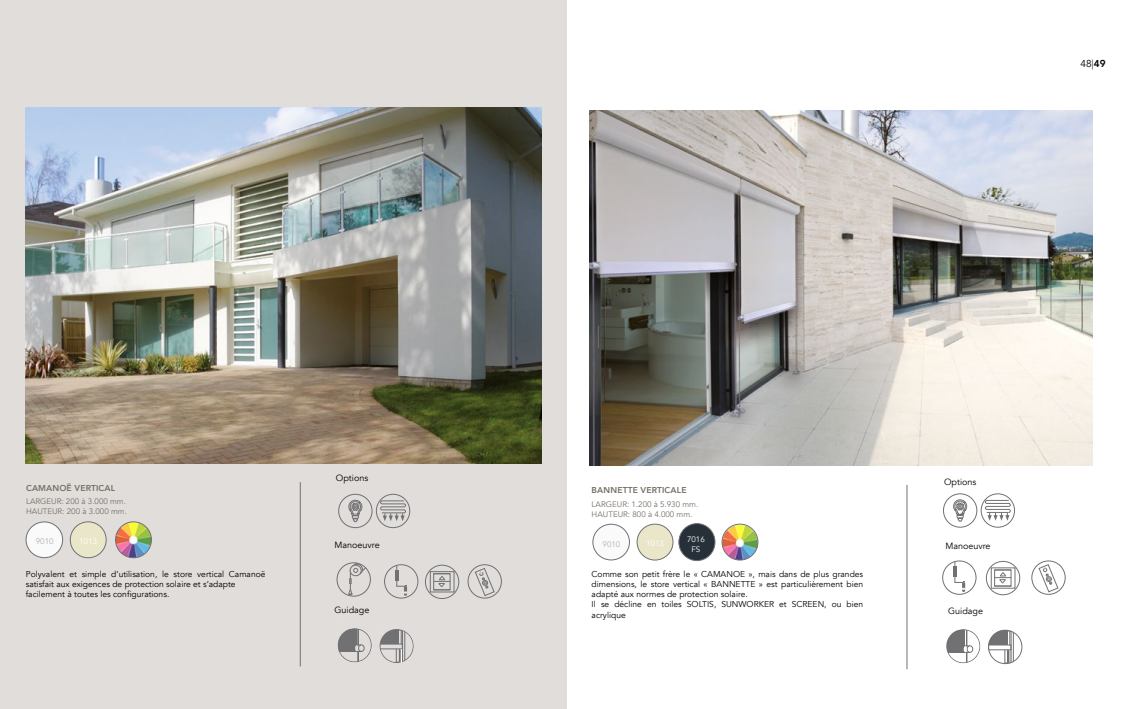
<style>
.page{position:relative;width:1134px;height:709px;background:#fff}
.page>*{position:absolute;margin:0;border:0;box-sizing:border-box;transform-origin:0 0}
.t1{font:10px "Avenir";color:#000}
.t2{font:9px "Avenir";color:#000}
.t3{font:8.5px/10.2px "Avenir";color:#000}
.t4{font:800 8.5px "Avenir";letter-spacing:.015em;color:#776f66}
.t5{font:8px/9.6px "Avenir";color:#776f66}
.t6{font:8px/9.6px "Avenir";color:#fff;text-align:center}
.t7{font:8px "Avenir";color:#b5afaa}
.s1{font-weight:300}
.s2{font-weight:800}
</style>
<div class="page">
<div style="left:0;top:0;width:567px;height:709px;background:#e0dddb"></div>
<img style="left:26px;top:108px;width:515px;height:356px">
<div style="left:338px;top:494px;width:34px;height:34px;border:1px solid #717073;border-radius:50%"></div>
<svg style="left:348px;top:499px;width:15px;height:23px"></svg>
<svg style="left:380px;top:500px;width:26px;height:21px"></svg>
<div style="left:376px;top:494px;width:34px;height:34px;border:1px solid #717073;border-radius:50%"></div>
<div style="left:988px;top:630px;width:20px;height:17px;background:#717073"></div>
<div style="left:1004px;top:630px;width:9px;height:33px;border:1px solid #717073"></div>
<svg style="left:990px;top:644px;width:18px;height:6px"></svg>
<svg style="left:1008px;top:632px;width:3px;height:30px"></svg>
<hr style="left:1011px;top:631px;width:1px;height:32px;background:#717073">
<div style="left:984px;top:626px;width:42px;height:42px;border:4px solid #fff;border-radius:50%"></div>
<svg style="left:988px;top:630px;width:4px;height:5px"></svg>
<div style="left:988px;top:630px;width:34px;height:34px;border:1px solid #717073;border-radius:50%"></div>
<div style="left:946px;top:629px;width:34px;height:34px;border:1px solid #717073;border-radius:50%"></div>
<div style="left:940px;top:623px;width:46px;height:46px;border:6px solid #fff;border-radius:50%"></div>
<svg style="left:945px;top:628px;width:28px;height:34px"></svg>
<div style="left:425px;top:565px;width:34px;height:34px;border:1px solid #717073;border-radius:50%"></div>
<div style="left:430px;top:571px;width:24px;height:21px;border:1px solid #717073"></div>
<div style="left:433px;top:573px;width:17px;height:17px;border:1px solid #717073"></div>
<svg style="left:434px;top:573px;width:16px;height:17px"></svg>
<div style="left:384px;top:564px;width:34px;height:34px;border:1px solid #717073;border-radius:50%"></div>
<svg style="left:395px;top:565px;width:12px;height:31px"></svg>
<div style="left:468px;top:564px;width:34px;height:34px;border:1px solid #717073;border-radius:50%"></div>
<svg style="left:475px;top:568px;width:19px;height:28px"></svg>
<div style="left:337px;top:562px;width:34px;height:34px;border:1px solid #717073;border-radius:50%"></div>
<svg style="left:349px;top:562px;width:17px;height:33px"></svg>
<hr style="left:300px;top:482px;width:1px;height:184px;background:#717073">
<div style="left:380px;top:629px;width:34px;height:34px;border:1px solid #717073;border-radius:50%"></div>
<img style="left:590px;top:111px;width:502px;height:354px">
<div style="left:943px;top:493px;width:34px;height:34px;border:1px solid #717073;border-radius:50%"></div>
<svg style="left:953px;top:499px;width:15px;height:23px"></svg>
<svg style="left:985px;top:500px;width:26px;height:21px"></svg>
<div style="left:981px;top:493px;width:34px;height:34px;border:1px solid #717073;border-radius:50%"></div>
<div style="left:986px;top:561px;width:34px;height:34px;border:1px solid #717073;border-radius:50%"></div>
<div style="left:991px;top:567px;width:24px;height:21px;border:1px solid #717073"></div>
<svg style="left:994px;top:569px;width:17px;height:18px"></svg>
<div style="left:942px;top:560px;width:34px;height:34px;border:1px solid #717073;border-radius:50%"></div>
<svg style="left:953px;top:561px;width:12px;height:31px"></svg>
<div style="left:1031px;top:560px;width:34px;height:34px;border:1px solid #717073;border-radius:50%"></div>
<div style="left:396px;top:630px;width:9px;height:32px;border:1px solid #717073"></div>
<svg style="left:1039px;top:564px;width:19px;height:28px"></svg>
<div style="left:379px;top:629px;width:20px;height:17px;background:#717073"></div>
<svg style="left:381px;top:644px;width:18px;height:5px"></svg>
<svg style="left:399px;top:630px;width:3px;height:32px"></svg>
<hr style="left:402px;top:630px;width:1px;height:32px;background:#717073">
<div style="left:376px;top:625px;width:42px;height:42px;border:4px solid #e1ddda;border-radius:50%"></div>
<svg style="left:379px;top:629px;width:5px;height:5px"></svg>
<div style="left:338px;top:628px;width:34px;height:34px;border:1px solid #717073;border-radius:50%"></div>
<div style="left:358px;top:644px;width:6px;height:7px;border:1px solid #717073;border-radius:50%"></div>
<div style="left:332px;top:622px;width:46px;height:46px;border:6px solid #e1ddda;border-radius:50%"></div>
<svg style="left:336px;top:622px;width:25px;height:39px"></svg>
<hr style="left:906px;top:485px;width:1px;height:184px;background:#717073">
<div style="left:26px;top:522px;width:37px;height:35px;background:#fafafa;border-radius:50%"></div>
<div style="left:26px;top:521px;width:37px;height:37px;border:1px solid #717073;border-radius:50%"></div>
<div style="left:70px;top:522px;width:36px;height:35px;background:#eae6c9;border-radius:50%"></div>
<div style="left:70px;top:521px;width:37px;height:37px;border:1px solid #717073;border-radius:50%"></div>
<img style="left:116px;top:522px;width:35px;height:35px;border-radius:18px">
<div style="left:115px;top:521px;width:37px;height:37px;border:1px solid #717073;border-radius:50%"></div>
<div style="left:593px;top:524px;width:36px;height:36px;background:#fafafa;border-radius:50%"></div>
<div style="left:592px;top:524px;width:38px;height:36px;border:1px solid #717073;border-radius:50%"></div>
<div style="left:679px;top:523px;width:36px;height:37px;background:#273039;border-radius:50%"></div>
<div style="left:678px;top:523px;width:37px;height:38px;border:1px solid #717073;border-radius:50%"></div>
<div style="left:637px;top:524px;width:36px;height:36px;background:#eae6c9;border-radius:50%"></div>
<div style="left:637px;top:524px;width:36px;height:36px;border:1px solid #717073;border-radius:50%"></div>
<img style="left:722px;top:524px;width:36px;height:36px;border-radius:18px">
<div style="left:722px;top:524px;width:36px;height:36px;border:1px solid #717073;border-radius:50%"></div>
<p class="t1" style="left:1080px;top:57px;width:27px">48<span class="s1">|</span><span class="s2">49</span></p>
<p class="t4" style="left:26px;top:481px;width:91px">CAMANOË VERTICAL</p>
<p class="t2" style="left:336px;top:473px;width:34px">Options</p>
<p class="t4" style="left:592px;top:484px;width:96px">BANNETTE VERTICALE</p>
<p class="t2" style="left:944px;top:476px;width:34px">Options</p>
<p class="t5" style="left:26px;top:497px;width:102px">LARGEUR: 200 à 3.000 mm.<br>HAUTEUR: 200 à 3.000 mm.</p>
<p class="t5" style="left:592px;top:500px;width:108px">LARGEUR: 1.200 à 5.930 mm.<br>HAUTEUR: 800 à 4.000 mm.</p>
<p class="t7" style="left:36px;top:536px;width:19px">9010</p>
<p class="t6" style="left:79px;top:536px;width:19px">1013</p>
<p class="t2" style="left:334px;top:539px;width:47px">Manoeuvre</p>
<p class="t7" style="left:603px;top:539px;width:19px">9010</p>
<p class="t6" style="left:687px;top:535px;width:19px">7016<br>FS</p>
<p class="t6" style="left:646px;top:538px;width:19px">1013</p>
<p class="t2" style="left:945px;top:541px;width:47px">Manoeuvre</p>
<p class="t3" style="left:26px;top:569px;width:241px">Polyvalent et simple d’utilisation, le store vertical Camanoë satisfait aux exigences de protection solaire et s’adapte facilement à toutes les configurations.</p>
<p class="t2" style="left:334px;top:604px;width:36px">Guidage</p>
<p class="t3" style="left:592px;top:569px;width:273px">Comme son petit frère le « CAMANOE », mais dans de plus grandes dimensions, le store vertical « BANNETTE » est particulièrement bien adapté aux normes de protection solaire.<br>Il se décline en toiles SOLTIS, SUNWORKER et SCREEN, ou bien acrylique</p>
<p class="t2" style="left:948px;top:605px;width:36px">Guidage</p>
</div>
